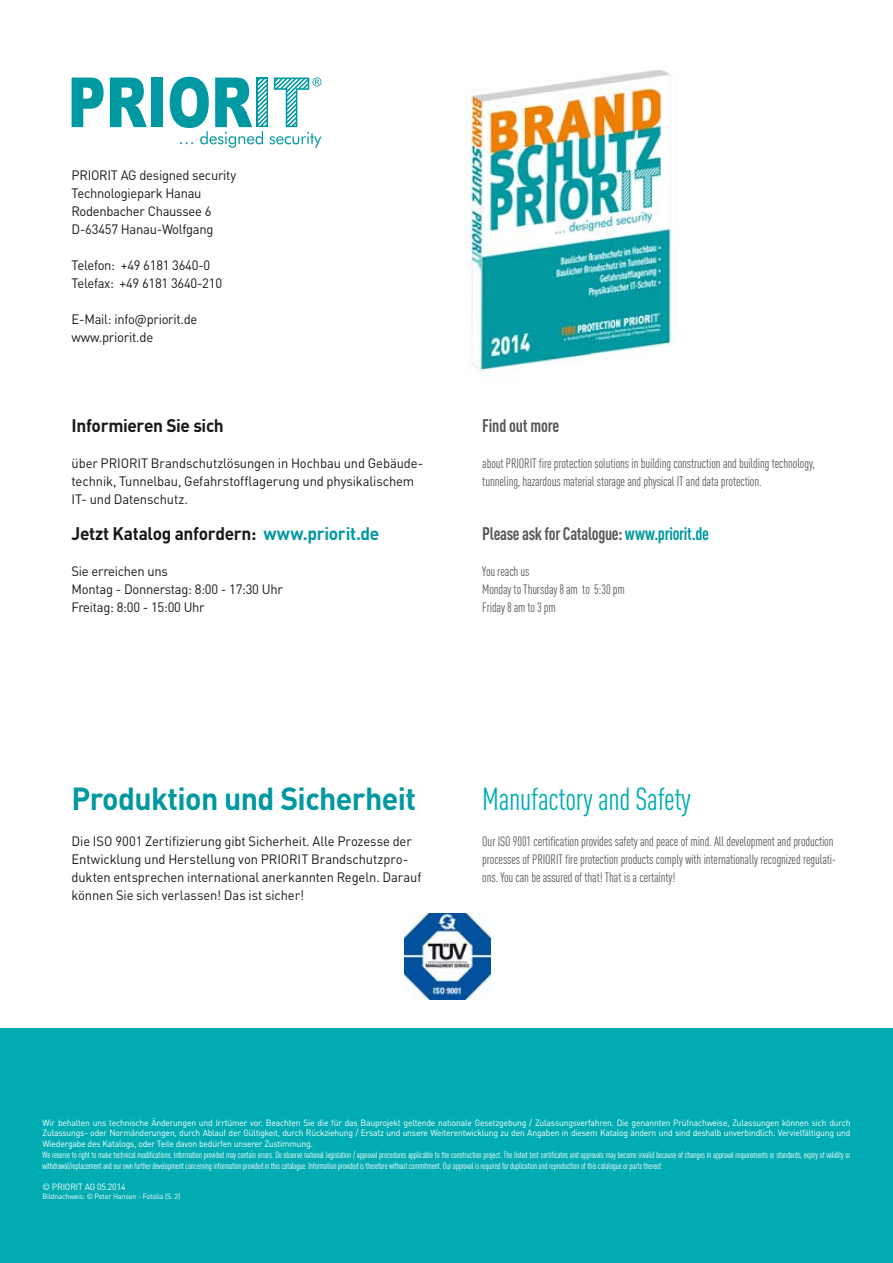
<style>
.page{position:relative;width:893px;height:1263px;background:#fff}
.page>*{position:absolute;margin:0;border:0;box-sizing:border-box;transform-origin:0 0}
.t1{font:700 31.5px "DINOT";letter-spacing:-.02em;color:#0098a1;scale:.96 1}
.t2{font:condensed 31.5px "DINOT";letter-spacing:-.01em;color:#00acb2;scale:.96 1}
.t3{font:700 18px "DINOT";letter-spacing:-.02em;color:#1a171c;scale:.96 1}
.t4{font:700 condensed 18px "DINOT";letter-spacing:-.02em;color:#58585a;scale:.96 1}
.t5{font:13.5px/18px "DINOT";letter-spacing:-.01em;color:#1a171c;scale:.96 1}
.t6{font:condensed 13.5px/18px "DINOT";letter-spacing:-.01em;color:#58585a;scale:.96 1}
.t7{font:condensed 9px/10.8px "DINOT";letter-spacing:-.02em;color:#fff;scale:.96 1}
.t8{font:9px/10.8px "DINOT";letter-spacing:-.02em;color:#fff;text-align:justify;scale:.95 1}
.t9{font:9px "DINOT";letter-spacing:-.02em;color:#fff;scale:.96 1}
.t10{font:7.5px "DINOT";letter-spacing:-.02em;color:#fff;scale:.96 1}
.s1{color:#0098a1}
</style>
<div class="page">
<div style="left:0;top:1028px;width:893px;height:235px;background:#00acb2"></div>
<svg style="left:72px;top:78px;width:32px;height:49px"></svg>
<svg style="left:110px;top:78px;width:37px;height:49px"></svg>
<div style="left:151px;top:78px;width:12px;height:49px;background:#0098a1"></div>
<svg style="left:170px;top:77px;width:152px;height:71px"></svg>
<img style="left:465px;top:70px;width:208px;height:302px">
<img style="left:405px;top:913px;width:85px;height:86px">
<p class="t5" style="left:72px;top:168px;width:173px">PRIORIT AG designed security<br>Technologiepark Hanau<br>Rodenbacher Chaussee 6<br>D-63457 Hanau-Wolfgang</p>
<p class="t5" style="left:72px;top:258px;width:158px">Telefon: +49 6181 3640-0<br>Telefax: +49 6181 3640-210</p>
<p class="t5" style="left:72px;top:312px;width:133px">E-Mail: info@priorit.de www.priorit.de</p>
<h2 class="t3" style="left:72px;top:419px;width:160px">Informieren Sie sich</h2>
<p class="t5" style="left:72px;top:456px;width:368px">über PRIORIT Brandschutzlösungen in Hochbau und Gebäude&shy;technik, Tunnelbau, Gefahrstofflagerung und physikalischem<br>IT- und Datenschutz.</p>
<h2 class="t3" style="left:72px;top:527px;width:322px">Jetzt Katalog anfordern: <span class="s1">www.priorit.de</span></h2>
<p class="t5" style="left:72px;top:564px;width:222px">Sie erreichen uns<br>Montag - Donnerstag: 8:00 - 17:30 Uhr<br>Freitag: 8:00 - 15:00 Uhr</p>
<h2 class="t4" style="left:482px;top:419px;width:82px">Find out more</h2>
<p class="t6" style="left:482px;top:456px;width:348px">about PRIORIT fire protection solutions in building construction and building technology, tunneling, hazardous material storage and physical IT and data protection.</p>
<h2 class="t4" style="left:482px;top:527px;width:237px">Please ask for Catalogue: <span class="s1">www.priorit.de</span></h2>
<p class="t6" style="left:482px;top:564px;width:150px">You reach us<br>Monday to Thursday 8 am to 5:30 pm<br>Friday 8 am to 3 pm</p>
<h1 class="t1" style="left:72px;top:787px;width:360px">Produktion und Sicherheit</h1>
<p class="t5" style="left:72px;top:834px;width:366px">Die ISO 9001 Zertifizierung gibt Sicherheit. Alle Prozesse der Entwicklung und Herstellung von PRIORIT Brandschutzpro&shy;dukten entsprechen international anerkannten Regeln. Darauf können Sie sich verlassen! Das ist sicher!</p>
<p class="t6" style="left:482px;top:834px;width:370px">Our ISO 9001 certification provides safety and peace of mind. All development and production processes of PRIORIT fire protection products comply with internationally recognized regulati&shy;ons. You can be assured of that! That is a certainty!</p>
<h1 class="t2" style="left:482px;top:787px;width:219px">Manufactory and Safety</h1>
<p class="t8" style="left:43px;top:1118px;width:852px">Wir behalten uns technische Änderungen und Irrtümer vor. Beachten Sie die für das Bauprojekt geltende nationale Gesetzgebung / Zulassungsverfahren. Die genannten Prüfnachweise, Zulassungen können sich durch Zulassungs- oder Normänderungen, durch Ablauf der Gültigkeit, durch Rückziehung / Ersatz und unsere Weiterentwicklung zu den Angaben in diesem Katalog ändern und sind deshalb unverbindlich. Vervielfältigung und Wiedergabe des Katalogs, oder Teile davon bedürfen unserer Zustimmung.</p>
<p class="t7" style="left:43px;top:1150px;width:843px">We reserve to right to make technical modifications. Information provided may contain errors. Do observe national legislation / approval procedures applicable to the construction project. The listed test certificates and approvals may become invalid because of changes in approval requirements or standards, expiry of validity or withdrawal/replacement and our own further development concerning information provided in this catalogue. Information provided is therefore without commitment. Our approval is required for duplication and reproduction of this catalogue or parts thereof.</p>
<p class="t9" style="left:43px;top:1184px;width:88px">© PRIORIT AG 05.2014</p>
<p class="t10" style="left:43px;top:1194px;width:145px">Bildnachweis: © Peter Hansen - Fotolia (S. 2)</p>
</div>
